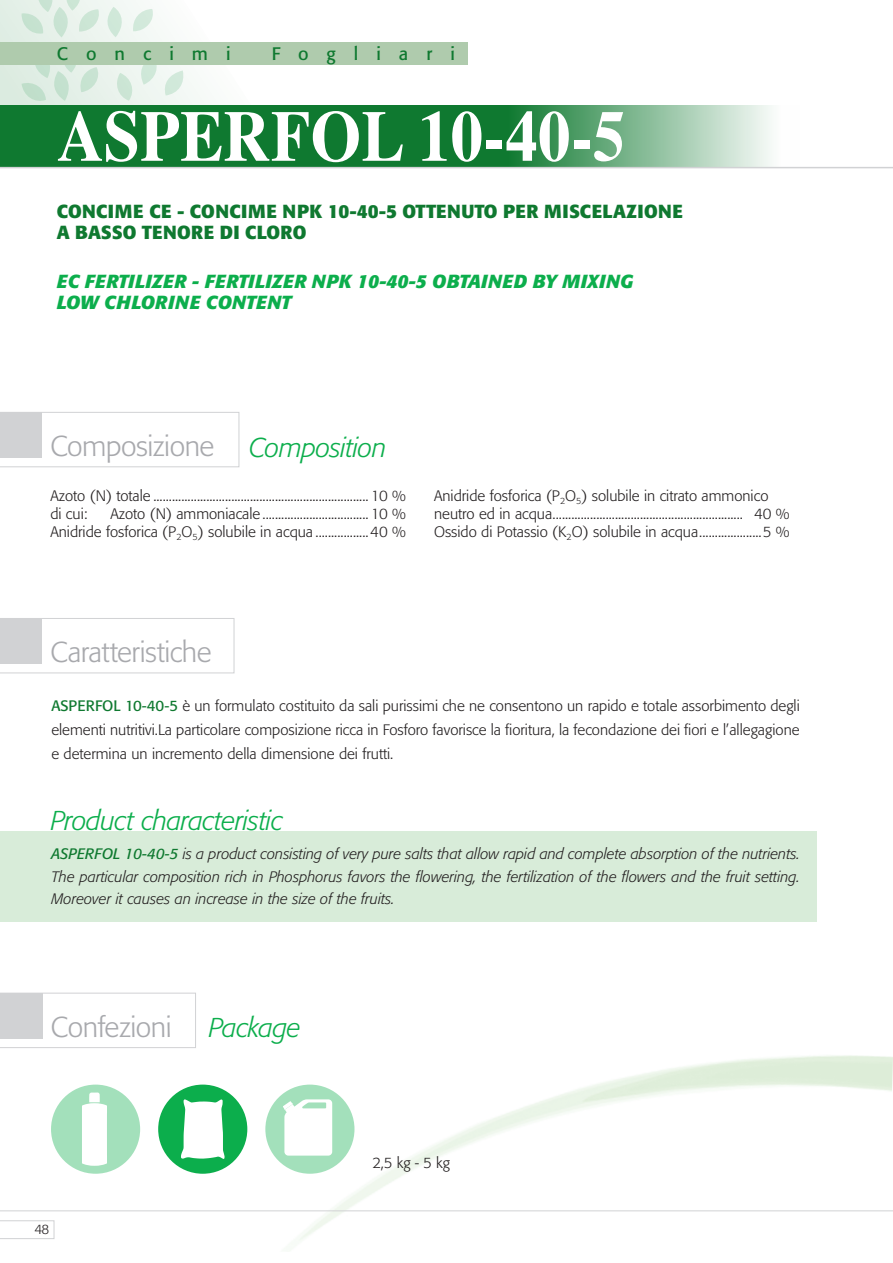
<style>
.page{position:relative;width:893px;height:1263px;background:#fff}
.page>*{position:absolute;margin:0;border:0;box-sizing:border-box;transform-origin:0 0}
.t1{font:700 72px "Times";letter-spacing:.005em;color:#fff;scale:.9 1}
.t2{font:300 28.5px "Formata";letter-spacing:-.015em;color:#a8a9ad}
.t3{font:italic 300 27px "Formata";letter-spacing:-.02em;color:#0cae4c}
.t4{font:700 18.75px/21px "Formata";letter-spacing:.02em;color:#0f7930}
.t5{font:italic 700 18.75px/21px "Formata";letter-spacing:.02em;color:#0cae4c}
.t6{font:18px "Formata";letter-spacing:1em;color:#0f7930}
.t7{font:300 15px/18px "Formata";color:#231f20}
.t8{font:italic 300 15px/22.5px "Formata";color:#231f20;text-align:justify}
.t9{font:300 13.5px "Formata";color:#231f20}
.s1{font-weight:400;color:#0f7930}
</style>
<div class="page">
<svg style="left:0;top:0;width:291px;height:105px"></svg>
<svg style="left:21px;top:0;width:164px;height:104px"></svg>
<svg style="left:0;top:105px;width:778px;height:62px;fill:#0f7930"></svg>
<div style="left:0;top:42px;width:468px;height:22px;background:#afcbad"></div>
<hr style="left:0;top:167px;width:893px;height:1px;background:#d1d2d4">
<hr style="left:0;top:1210px;width:893px;height:1px;background:#d1d2d4">
<svg style="left:0;top:1220px;width:54px;height:19px"></svg>
<div style="left:0;top:831px;width:817px;height:90px;background:#d8ecd9"></div>
<svg style="left:0;top:412px;width:239px;height:55px"></svg>
<svg style="left:0;top:993px;width:196px;height:55px"></svg>
<svg style="left:0;top:618px;width:234px;height:55px"></svg>
<div style="left:265px;top:1084px;width:89px;height:90px;background:#a3e0bb;border-radius:50%"></div>
<svg style="left:283px;top:1099px;width:49px;height:56px"></svg>
<div style="left:158px;top:1084px;width:89px;height:90px;background:#0cae4c;border-radius:50%"></div>
<svg style="left:181px;top:1099px;width:44px;height:60px"></svg>
<div style="left:51px;top:1084px;width:89px;height:90px;background:#a3e0bb;border-radius:50%"></div>
<svg style="left:82px;top:1092px;width:25px;height:74px"></svg>
<p class="t6" style="left:57px;top:43px;width:175px">Concimi</p>
<p class="t6" style="left:272px;top:43px;width:185px">Fogliari</p>
<h1 class="t1" style="left:57px;top:68px;width:633px">ASPERFOL 10-40-5</h1>
<p class="t4" style="left:57px;top:201px;width:628px">CONCIME CE - CONCIME NPK 10-40-5 OTTENUTO PER MISCELAZIONE<br>A BASSO TENORE DI CLORO</p>
<p class="t5" style="left:57px;top:270px;width:578px">EC FERTILIZER - FERTILIZER NPK 10-40-5 OBTAINED BY MIXING<br>LOW CHLORINE CONTENT</p>
<h2 class="t2" style="left:50px;top:429px;width:166px">Composizione</h2>
<h3 class="t3" style="left:249px;top:431px;width:139px">Composition</h3>
<p class="t7" style="left:50px;top:487px;width:357px">Azoto (N) totale ..................................................................... 10 % di cui:</p>
<p class="t7" style="left:50px;top:505px;width:357px;text-align:right">Azoto (N) ammoniacale .................................. 10 %<br>Anidride fosforica (P<sub>2</sub>O<sub>5</sub>) solubile in acqua .................40 %</p>
<p class="t7" style="left:434px;top:487px;width:357px">Anidride fosforica (P<sub>2</sub>O<sub>5</sub>) solubile in citrato ammonico neutro ed in acqua............................................................. 40 %<br>Ossido di Potassio (K<sub>2</sub>O) solubile in acqua....................5 %</p>
<h2 class="t2" style="left:50px;top:635px;width:163px">Caratteristiche</h2>
<p class="t7" style="left:51px;top:693px;width:750px;line-height:24px;text-align:justify"><span class="s1">ASPERFOL 10-40-5</span> è un formulato costituito da sali purissimi che ne consentono un rapido e totale assorbimento degli elementi nutritivi.La particolare composizione ricca in Fosforo favorisce la fioritura, la fecondazione dei fiori e l’allegagione e determina un incremento della dimensione dei frutti.</p>
<h3 class="t3" style="left:51px;top:804px;width:234px">Product characteristic</h3>
<p class="t8" style="left:51px;top:843px;width:750px"><span class="s1">ASPERFOL 10-40-5</span> is a product consisting of very pure salts that allow rapid and complete absorption of the nutrients.<br>The particular composition rich in Phosphorus favors the flowering, the fertilization of the flowers and the fruit setting.<br>Moreover it causes an increase in the size of the fruits.</p>
<h2 class="t2" style="left:51px;top:1010px;width:122px">Confezioni</h2>
<h3 class="t3" style="left:209px;top:1011px;width:94px">Package</h3>
<p class="t9" style="left:34px;top:1222px;width:17px">48</p>
<p class="t7" style="left:372px;top:1154px;width:79px">2,5 kg - 5 kg</p>
</div>
